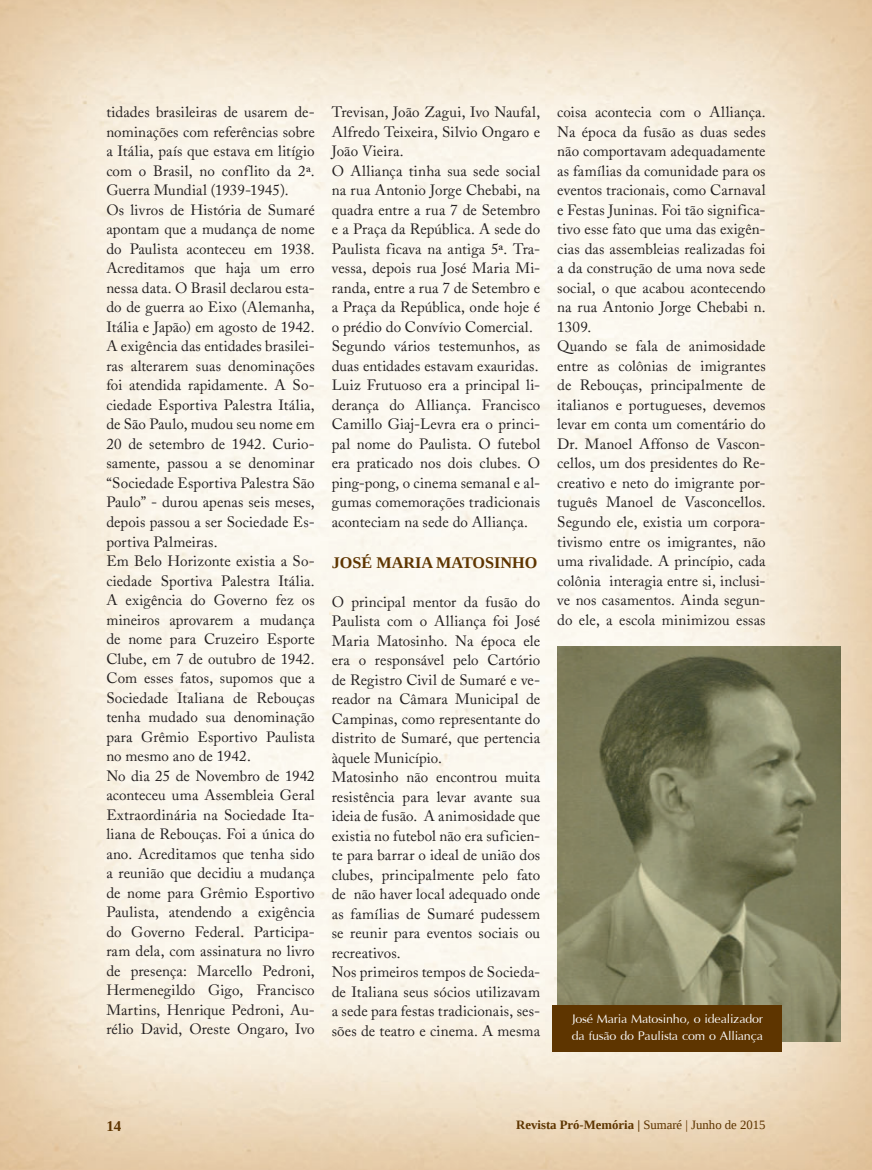
<style>
.page{position:relative;width:872px;height:1170px;background:#fff}
.page>*{position:absolute;margin:0;border:0;box-sizing:border-box;transform-origin:0 0}
.t1{font:19.5px/16.5px "Iris UPC";letter-spacing:-.01em;color:#fff}
.t2{font:700 16.2px "Liberation Serif";color:#5e3500}
.t3{font:15px/19.5px "Adobe Caslon";letter-spacing:.005em;color:#231f20}
.t4{font:700 15px "Liberation Serif";color:#5e3500}
.t5{font:700 12.75px "Liberation Serif";color:#5e3500}
.s1{font-weight:400}
</style>
<div class="page">
<img style="left:0;top:0;width:872px;height:1169px">
<img style="left:557px;top:646px;width:283px;height:395px">
<div style="left:552px;top:1005px;width:229px;height:47px;background:#5e3500"></div>
<p class="t3" style="left:332px;top:103px;width:210px">Trevisan, João Zagui, Ivo Naufal,<br>Alfredo Teixeira, Silvio Ongaro e<br>João Vieira.<br>O Alliança tinha sua sede social na rua Antonio Jorge Chebabi, na quadra entre a rua 7 de Setembro e a Praça da República. A sede do<br>Paulista ficava na antiga 5ª. Tra&shy;vessa, depois rua José Maria Mi&shy;randa, entre a rua 7 de Setembro e a Praça da República, onde hoje é o prédio do Convívio Comercial.<br>Segundo vários testemunhos, as duas entidades estavam exauridas.<br>Luiz Frutuoso era a principal li&shy;derança do Alliança. Francisco<br>Camillo Giaj-Levra era o princi&shy;pal nome do Paulista. O futebol era praticado nos dois clubes. O ping-pong, o cinema semanal e al&shy;gumas comemorações tradicionais aconteciam na sede do Alliança.</p>
<p class="t2" style="left:332px;top:556px;width:207px">JOSÉ MARIA MATOSINHO</p>
<p class="t3" style="left:332px;top:592px;width:210px">O principal mentor da fusão do<br>Paulista com o Alliança foi José<br>Maria Matosinho. Na época ele era o responsável pelo Cartório de Registro Civil de Sumaré e ve&shy;reador na Câmara Municipal de<br>Campinas, como representante do distrito de Sumaré, que pertencia àquele Município.<br>Matosinho não encontrou muita resistência para levar avante sua ideia de fusão. A animosidade que existia no futebol não era suficien&shy;te para barrar o ideal de união dos clubes, principalmente pelo fato de não haver local adequado onde as famílias de Sumaré pudessem se reunir para eventos sociais ou recreativos.<br>Nos primeiros tempos de Socieda&shy;de Italiana seus sócios utilizavam a sede para festas tradicionais, ses&shy;sões de teatro e cinema. A mesma</p>
<p class="t3" style="left:106px;top:103px;width:210px">tidades brasileiras de usarem de&shy;nominações com referências sobre a Itália, país que estava em litígio com o Brasil, no conflito da 2ª.<br>Guerra Mundial (1939-1945).<br>Os livros de História de Sumaré apontam que a mudança de nome do Paulista aconteceu em 1938.<br>Acreditamos que haja um erro nessa data. O Brasil declarou esta&shy;do de guerra ao Eixo (Alemanha,<br>Itália e Japão) em agosto de 1942.<br>A exigência das entidades brasilei&shy;ras alterarem suas denominações foi atendida rapidamente. A So&shy;ciedade Esportiva Palestra Itália, de São Paulo, mudou seu nome em<br>20 de setembro de 1942. Curio&shy;samente, passou a se denominar “Sociedade Esportiva Palestra São<br>Paulo” - durou apenas seis meses, depois passou a ser Sociedade Es&shy;portiva Palmeiras.<br>Em Belo Horizonte existia a So&shy;ciedade Sportiva Palestra Itália.<br>A exigência do Governo fez os mineiros aprovarem a mudança de nome para Cruzeiro Esporte<br>Clube, em 7 de outubro de 1942.<br>Com esses fatos, supomos que a<br>Sociedade Italiana de Rebouças tenha mudado sua denominação para Grêmio Esportivo Paulista no mesmo ano de 1942.<br>No dia 25 de Novembro de 1942 aconteceu uma Assembleia Geral<br>Extraordinária na Sociedade Ita&shy;liana de Rebouças. Foi a única do ano. Acreditamos que tenha sido a reunião que decidiu a mudança de nome para Grêmio Esportivo<br>Paulista, atendendo a exigência do Governo Federal. Participa&shy;ram dela, com assinatura no livro de presença: Marcello Pedroni,<br>Hermenegildo Gigo, Francisco<br>Martins, Henrique Pedroni, Au&shy;rélio David, Oreste Ongaro, Ivo</p>
<p class="t3" style="left:557px;top:103px;width:210px">coisa acontecia com o Alliança.<br>Na época da fusão as duas sedes não comportavam adequadamente as famílias da comunidade para os eventos tracionais, como Carnaval e Festas Juninas. Foi tão significa&shy;tivo esse fato que uma das exigên&shy;cias das assembleias realizadas foi a da construção de uma nova sede social, o que acabou acontecendo na rua Antonio Jorge Chebabi n.<br>1309.<br>Quando se fala de animosidade entre as colônias de imigrantes de Rebouças, principalmente de italianos e portugueses, devemos levar em conta um comentário do<br>Dr. Manoel Affonso de Vascon&shy;cellos, um dos presidentes do Re&shy;creativo e neto do imigrante por&shy;tuguês Manoel de Vasconcellos.<br>Segundo ele, existia um corpora&shy;tivismo entre os imigrantes, não uma rivalidade. A princípio, cada colônia interagia entre si, inclusi&shy;ve nos casamentos. Ainda segun&shy;do ele, a escola minimizou essas</p>
<h1 class="t1" style="left:572px;top:1010px;width:193px">José Maria Matosinho, o idealizador da fusão do Paulista com o Alliança</h1>
<p class="t4" style="left:106px;top:1120px;width:17px">14</p>
<p class="t5" style="left:516px;top:1120px;width:251px">Revista Pró-Memória | <span class="s1">Sumaré | Junho de 2015</span></p>
</div>
